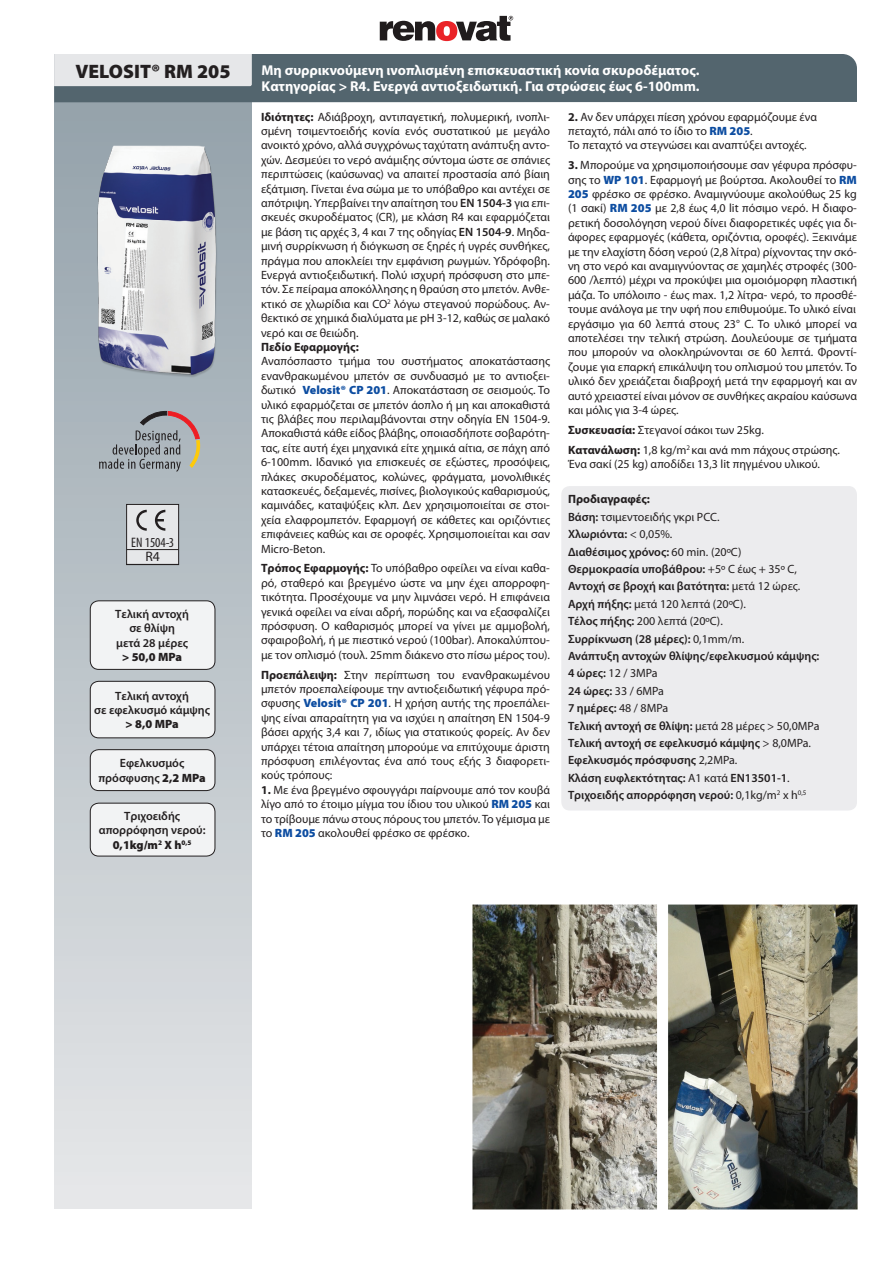
<style>
.page{position:relative;width:893px;height:1263px;background:#fff}
.page>*{position:absolute;margin:0;border:0;box-sizing:border-box;transform-origin:0 0}
.t1{font:900 19.5px "Myriad Pro";color:#231f20}
.t2{font:700 14.25px "Myriad Pro";color:#fff}
.t3{font:condensed 13.8px "Myriad Pro";color:#231f20}
.t4{font:13.8px "Myriad Pro";color:#231f20}
.t5{font:12px/14.4px "Myriad Pro";color:#231f20;text-align:justify}
.t6{font:600 12px "Myriad Pro";color:#231f20}
.t7{font:900 12px "Myriad Pro";color:#231f20}
.t8{font:700 12px "Myriad Pro";color:#231f20}
.s1{font-weight:900}
.s2{font-weight:700}
.s3{font-weight:600}
.s4{font-weight:900;color:#0d4da1}
.s5{font-weight:400}
</style>
<div class="page">
<div style="left:561px;top:486px;width:296px;height:324px;background:#ececee;border-radius:9px"></div>
<div style="left:54px;top:102px;width:198px;height:1107px;background:linear-gradient(to bottom,#94a2ab,#e5e7e8)"></div>
<svg style="left:54px;top:54px;width:803px;height:48px;background:#6b7a82"></svg>
<svg style="left:99px;top:411px;width:101px;height:61px;background:#9fa0a3"></svg>
<div style="left:127px;top:504px;width:52px;height:61px;background:#e6e7e9"></div>
<div style="left:126px;top:504px;width:53px;height:61px;border:1px solid #231f20"></div>
<svg style="left:136px;top:510px;width:11px;height:21px"></svg>
<svg style="left:155px;top:510px;width:10px;height:21px"></svg>
<hr style="left:127px;top:549px;width:52px;height:1px;background:#231f20">
<hr style="left:127px;top:564px;width:52px;height:1px;background:#231f20">
<div style="left:90px;top:803px;width:125px;height:53px;background:#f2f3f4;border-radius:9px"></div>
<div style="left:90px;top:803px;width:125px;height:53px;border:1px solid #231f20;border-radius:9px"></div>
<svg style="left:380px;top:16px;width:133px;height:25px"></svg>
<img style="left:472px;top:904px;width:386px;height:306px">
<div style="left:90px;top:601px;width:125px;height:68px;background:#f2f3f4;border-radius:9px"></div>
<div style="left:90px;top:600px;width:125px;height:70px;border:1px solid #231f20;border-radius:9px"></div>
<div style="left:90px;top:681px;width:125px;height:57px;background:#f2f3f4;border-radius:9px"></div>
<div style="left:90px;top:681px;width:125px;height:57px;border:1px solid #231f20;border-radius:9px"></div>
<div style="left:90px;top:750px;width:125px;height:40px;background:#f2f3f4;border-radius:9px"></div>
<div style="left:90px;top:749px;width:125px;height:42px;border:1px solid #231f20;border-radius:9px"></div>
<img style="left:90px;top:135px;width:134px;height:250px">
<p class="t1" style="left:75px;top:60px;width:157px">VELOSIT® RM 205</p>
<p class="t2" style="left:262px;top:61px;width:440px">Mη συρρικνούμενη ινοπλισμένη επισκευαστική κονία σκυροδέματος.</p>
<p class="t2" style="left:262px;top:77px;width:440px">Κατηγορίας &gt; R4. Ενεργά αντιοξειδωτική. Για στρώσεις έως 6-100mm.</p>
<p class="t3" style="left:131px;top:534px;width:44px">EN 1504-3</p>
<p class="t4" style="left:145px;top:549px;width:16px">R4</p>
<p class="t6" style="left:115px;top:606px;width:75px">Τελική αντοχή</p>
<p class="t6" style="left:129px;top:621px;width:47px">σε θλίψη</p>
<p class="t6" style="left:116px;top:635px;width:73px">μετά 28 μέρες</p>
<p class="t7" style="left:122px;top:650px;width:61px">&gt; 50,0 MPa</p>
<p class="t6" style="left:115px;top:688px;width:75px">Τελική αντοχή</p>
<p class="t6" style="left:94px;top:702px;width:117px">σε εφελκυσμό κάμψης</p>
<p class="t7" style="left:126px;top:718px;width:55px">&gt; 8,0 MPa</p>
<p class="t6" style="left:120px;top:756px;width:66px">Εφελκυσμός</p>
<p class="t6" style="left:99px;top:770px;width:109px">πρόσφυσης <span class="s1">2,2 MPa</span></p>
<p class="t6" style="left:124px;top:808px;width:58px">Τριχοειδής</p>
<p class="t6" style="left:99px;top:822px;width:108px">απορρόφηση νερού:</p>
<p class="t7" style="left:113px;top:838px;width:80px">0,1kg/m<sup>2</sup> X h<sup>0,5</sup></p>
<p class="t5" style="left:261px;top:110px;width:290px"><span class="s2">Ιδιότητες:</span> Αδιάβροχη, αντιπαγετική, πολυμερική, ινοπλι&shy;σμένη τσιμεντοειδής κονία ενός συστατικού με μεγάλο ανοικτό χρόνο, αλλά συγχρόνως ταχύτατη ανάπτυξη αντο&shy;χών. Δεσμεύει το νερό ανάμιξης σύντομα ώστε σε σπάνιες περιπτώσεις (καύσωνας) να απαιτεί προστασία από βίαιη εξάτμιση. Γίνεται ένα σώμα με το υπόβαθρο και αντέχει σε απότριψη. Υπερβαίνει την απαίτηση του <span class="s3">ΕΝ 1504-3</span> για επι&shy;σκευές σκυροδέματος (CR), με κλάση R4 και εφαρμόζεται με βάση τις αρχές 3, 4 και 7 της οδηγίας <span class="s3">ΕΝ 1504-9</span>. Μηδα&shy;μινή συρρίκνωση ή διόγκωση σε ξηρές ή υγρές συνθήκες, πράγμα που αποκλείει την εμφάνιση ρωγμών. Υδρόφοβη.<br>Ενεργά αντιοξειδωτική. Πολύ ισχυρή πρόσφυση στο μπε&shy;τόν. Σε πείραμα αποκόλλησης η θραύση στο μπετόν. Ανθε&shy;κτικό σε χλωρίδια και CO<sup>2</sup> λόγω στεγανού πορώδους. Αν&shy;θεκτικό σε χημικά διαλύματα με pH 3-12, καθώς σε μαλακό νερό και σε θειώδη.</p>
<p class="t8" style="left:261px;top:339px;width:99px">Πεδίο Εφαρμογής:</p>
<p class="t5" style="left:261px;top:354px;width:290px">Αναπόσπαστο τμήμα του συστήματος αποκατάστασης ενανθρακωμένου μπετόν σε συνδυασμό με το αντιοξει&shy;δωτικό <span class="s4">Velosit® CP 201</span>. Αποκατάσταση σε σεισμούς. Το υλικό εφαρμόζεται σε μπετόν άοπλο ή μη και αποκαθιστά τις βλάβες που περιλαμβάνονται στην οδηγία EN 1504-9.<br>Αποκαθιστά κάθε είδος βλάβης, οποιασδήποτε σοβαρότη&shy;τας, είτε αυτή έχει μηχανικά είτε χημικά αίτια, σε πάχη από 6-100mm. Ιδανικό για επισκευές σε εξώστες, προσόψεις, πλάκες σκυροδέματος, κολώνες, φράγματα, μονολιθικές κατασκευές, δεξαμενές, πισίνες, βιολογικούς καθαρισμούς, καμινάδες, καταψύξεις κλπ. Δεν χρησιμοποιείται σε στοι&shy;χεία ελαφρομπετόν. Εφαρμογή σε κάθετες και οριζόντιες επιφάνειες καθώς και σε οροφές. Χρησιμοποιείται και σαν Micro-Beton.</p>
<p class="t5" style="left:261px;top:561px;width:290px"><span class="s2">Τρόπος Εφαρμογής:</span> Το υπόβαθρο οφείλει να είναι καθα&shy;ρό, σταθερό και βρεγμένο ώστε να μην έχει απορροφη&shy;τικότητα. Προσέχουμε να μην λιμνάσει νερό. Η επιφάνεια γενικά οφείλει να είναι αδρή, πορώδης και να εξασφαλίζει πρόσφυση. Ο καθαρισμός μπορεί να γίνει με αμμοβολή, σφαιροβολή, ή με πιεστικό νερού (100bar). Αποκαλύπτου&shy;με τον οπλισμό (τουλ. 25mm διάκενο στο πίσω μέρος του).</p>
<p class="t5" style="left:261px;top:668px;width:290px"><span class="s2">Προεπάλειψη:</span> Στην περίπτωση του ενανθρακωμένου μπετόν προεπαλείφουμε την αντιοξειδωτική γέφυρα πρό&shy;σφυσης <span class="s4">Velosit® CP 201</span>. H χρήση αυτής της προεπάλει&shy;ψης είναι απαραίτητη για να ισχύει η απαίτηση EN 1504-9 βάσει αρχής 3,4 και 7, ιδίως για στατικούς φορείς. Αν δεν υπάρχει τέτοια απαίτηση μπορούμε να επιτύχουμε άριστη πρόσφυση επιλέγοντας ένα από τους εξής 3 διαφορετι&shy;κούς τρόπους:</p>
<p class="t5" style="left:261px;top:783px;width:290px"><span class="s2">1.</span> Με ένα βρεγμένο σφουγγάρι παίρνουμε από τον κουβά λίγο από το έτοιμο μίγμα του ίδιου του υλικού <span class="s4">RM 205</span> και το τρίβουμε πάνω στους πόρους του μπετόν. Το γέμισμα με το <span class="s4">RM 205</span> ακολουθεί φρέσκο σε φρέσκο.</p>
<p class="t5" style="left:568px;top:110px;width:251px"><span class="s2">2.</span> Αν δεν υπάρχει πίεση χρόνου εφαρμόζουμε ένα</p>
<p class="t5" style="left:568px;top:124px;width:186px">πεταχτό, πάλι από το ίδιο το <span class="s4">RM 205</span>.</p>
<p class="t5" style="left:568px;top:138px;width:240px">Το πεταχτό να στεγνώσει και αναπτύξει αντοχές.</p>
<p class="t5" style="left:568px;top:158px;width:290px"><span class="s2">3.</span> Μπορούμε να χρησιμοποιήσουμε σαν γέφυρα πρόσφυ&shy;σης το <span class="s4">WP 101</span>. Εφαρμογή με βούρτσα. Ακολουθεί το <span class="s4">RM 205</span> φρέσκο σε φρέσκο. Αναμιγνύουμε ακολούθως 25 kg (1 σακί) <span class="s4">RM 205</span> με 2,8 έως 4,0 lit πόσιμο νερό. Η διαφο&shy;ρετική δοσολόγηση νερού δίνει διαφορετικές υφές για δι&shy;άφορες εφαρμογές (κάθετα, οριζόντια, οροφές). Ξεκινάμε με την ελαχίστη δόση νερού (2,8 λίτρα) ρίχνοντας την σκό&shy;νη στο νερό και αναμιγνύοντας σε χαμηλές στροφές (300- 600 /λεπτό) μέχρι να προκύψει μια ομοιόμορφη πλαστική μάζα. Το υπόλοιπο - έως max. 1,2 λίτρα- νερό, το προσθέ&shy;τουμε ανάλογα με την υφή που επιθυμούμε. Το υλικό είναι</p>
<p class="t5" style="left:568px;top:317px;width:290px">εργάσιμο για 60 λεπτά στους 23° C. Το υλικό μπορεί να αποτελέσει την τελική στρώση. Δουλεύουμε σε τμήματα που μπορούν να ολοκληρώνονται σε 60 λεπτά. Φροντί&shy;ζουμε για επαρκή επικάλυψη του οπλισμού του μπετόν. Το υλικό δεν χρειάζεται διαβροχή μετά την εφαρμογή και αν αυτό χρειαστεί είναι μόνον σε συνθήκες ακραίου καύσωνα και μόλις για 3-4 ώρες.</p>
<p class="t5" style="left:568px;top:423px;width:197px"><span class="s2">Συσκευασία:</span> Στεγανοί σάκοι των 25kg.</p>
<p class="t5" style="left:568px;top:443px;width:273px"><span class="s2">Κατανάλωση:</span> 1,8 kg/m<sup>2</sup> και ανά mm πάχους στρώσης.</p>
<p class="t5" style="left:568px;top:457px;width:253px">Ένα σακί (25 kg) αποδίδει 13,3 lit πηγμένου υλικού.</p>
<p class="t8" style="left:568px;top:491px;width:84px">Προδιαγραφές:</p>
<p class="t5" style="left:568px;top:510px;width:153px"><span class="s3">Βάση:</span> τσιμεντοειδής γκρι PCC.</p>
<p class="t6" style="left:568px;top:526px;width:106px">Χλωριόντα: <span class="s5">&lt; 0,05%.</span></p>
<p class="t6" style="left:568px;top:544px;width:175px">Διαθέσιμος χρόνος: <span class="s5">60 min. (20ºC)</span></p>
<p class="t6" style="left:568px;top:561px;width:231px">Θερμοκρασία υποβάθρου: <span class="s5">+5º C έως + 35º C,</span></p>
<p class="t6" style="left:568px;top:579px;width:234px">Αντοχή σε βροχή και βατότητα: <span class="s5">μετά 12 ώρες.</span></p>
<p class="t5" style="left:568px;top:597px;width:179px"><span class="s3">Αρχή πήξης:</span> μετά 120 λεπτά (20ºC).</p>
<p class="t5" style="left:568px;top:614px;width:156px"><span class="s3">Τέλος πήξης:</span> 200 λεπτά (20ºC).</p>
<p class="t6" style="left:568px;top:631px;width:178px">Συρρίκνωση (28 μέρες): <span class="s5">0,1mm/m.</span></p>
<p class="t6" style="left:568px;top:648px;width:253px">Ανάπτυξη αντοχών θλίψης/εφελκυσμού κάμψης:</p>
<p class="t5" style="left:568px;top:666px;width:91px"><span class="s3">4 ώρες:</span> 12 / 3MPa</p>
<p class="t6" style="left:568px;top:683px;width:98px">24 ώρες: <span class="s5">33 / 6MPa</span></p>
<p class="t6" style="left:568px;top:700px;width:102px">7 ημέρες: <span class="s5">48 / 8MPa</span></p>
<p class="t6" style="left:568px;top:718px;width:253px">Τελική αντοχή σε θλίψη: <span class="s5">μετά 28 μέρες &gt; 50,0MPa</span></p>
<p class="t6" style="left:568px;top:735px;width:245px">Τελική αντοχή σε εφελκυσμό κάμψης <span class="s5">&gt; 8,0MPa.</span></p>
<p class="t6" style="left:568px;top:753px;width:171px">Εφελκυσμός πρόσφυσης <span class="s5">2,2MPa.</span></p>
<p class="t6" style="left:568px;top:770px;width:223px">Κλάση ευφλεκτότητας: <span class="s5">Α1 κατά</span> ΕΝ13501-1<span class="s5">.</span></p>
<p class="t6" style="left:568px;top:787px;width:240px">Τριχοειδής απορρόφηση νερού: <span class="s5">0,1kg/m</span><sup>2</sup> <span class="s5">x h</span><sup>0,5</sup></p>
</div>
